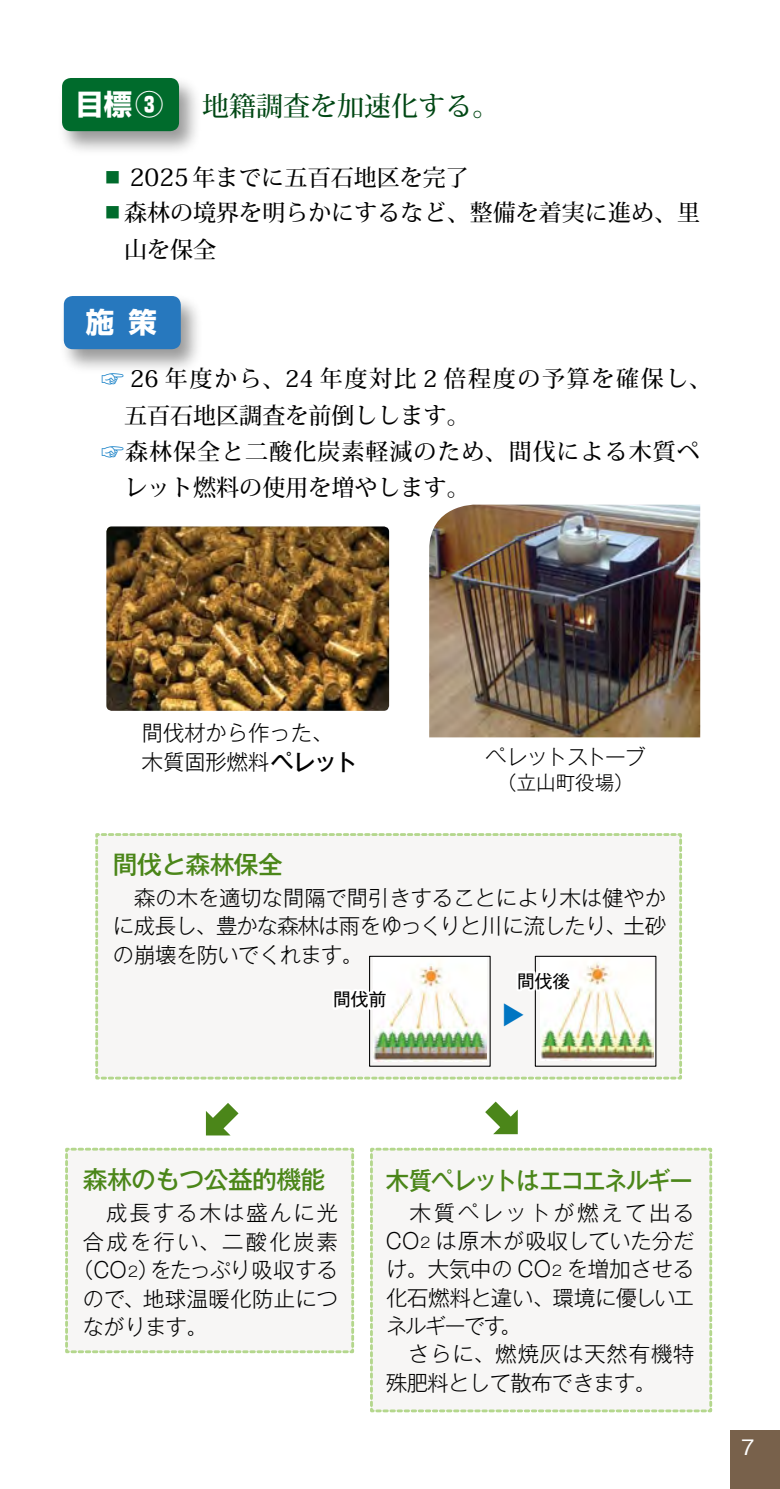
<style>
.page{position:relative;width:780px;height:1489px;background:#fff}
.page>*{position:absolute;margin:0;border:0;box-sizing:border-box;transform-origin:0 0}
.t1{font:700 28.25px "Shin Go Pro";color:#fff}
.t2{font:500 27px "Koz Min Pro";color:#004714}
.t3{font:500 24.75px "Gothic MB101 Pro";letter-spacing:-.025em;color:#4b8619}
.t4{font:500 24.75px "Gothic MB101 Pro";letter-spacing:-.075em;color:#4b8619;scale:.94 1}
.t5{font:24px "Koz Min Pro";color:#0075c2;scale:1.25 1}
.t6{font:500 23px/36.2px "Koz Min Pro";color:#000}
.t7{font:500 23px "Koz Min Pro";letter-spacing:.07em;color:#000}
.t8{font:500 23px "Koz Min Pro";letter-spacing:.045em;color:#000}
.t9{font:300 21.25px/28.2px "Gothic MB101 Pro";color:#000}
.t10{font:300 21.25px "Gothic MB101 Pro";letter-spacing:.025em;color:#000}
.t11{font:300 21.25px "Gothic MB101 Pro";letter-spacing:.1em;color:#000}
.t12{font:300 21.25px "Gothic MB101 Pro";letter-spacing:.11em;color:#000}
.t13{font:300 21.25px "Gothic MB101 Pro";letter-spacing:-.075em;color:#000}
.t14{font:500 21.25px "Gothic BBB Pro";color:#fff}
.t15{font:300 19.5px "Gothic MB101 Pro";color:#000}
.t16{font:17.75px "Gothic MB101 Pro";color:#000}
.s1{font-weight:800}
.s2{color:#006b2c}
.s3{font-size:24px}
.s4{color:#0075c2}
.s5{font-weight:500;font-size:23px}
.s6{font-size:14.25px}
</style>
<div class="page">
<div style="left:730px;top:1430px;width:50px;height:58px;background:#78614b"></div>
<img style="left:429px;top:504px;width:271px;height:233px">
<img style="left:106px;top:526px;width:283px;height:184px">
<div style="left:57px;top:75px;width:145px;height:81px;background:#000;opacity:.4"></div>
<div style="left:62px;top:78px;width:117px;height:53px;background:#006b2c;border-radius:9px"></div>
<div style="left:59px;top:293px;width:144px;height:81px;background:#000;opacity:.4"></div>
<div style="left:64px;top:296px;width:117px;height:53px;background:#2778be;border-radius:9px"></div>
<svg style="left:95px;top:833px;width:587px;height:246px"></svg>
<div style="left:370px;top:1147px;width:342px;height:265px;background:#f7f6f5"></div>
<div style="left:65px;top:1147px;width:289px;height:205px;background:#f7f6f5"></div>
<h1 class="t1" style="left:76px;top:82px;width:89px">目標<span class="s1">③</span></h1>
<p class="t2" style="left:202px;top:87px;width:299px">地籍調査を加速化する。</p>
<p class="t6" style="left:101px;top:158px;width:369px"><span class="s2">▪</span> <span class="s3">2025</span>年までに五百石地区を完了</p>
<p class="t6" style="left:124px;top:194px;width:577px;text-indent:-23px"><span class="s2">▪</span>森林の境界を明らかにするなど、整備を着実に進め、里山を保全</p>
<h1 class="t1" style="left:86px;top:300px;width:72px">施策</h1>
<p class="t7" style="left:101px;top:362px;width:612px"><span class="s4">☞</span> 26 年度から、24 年度対比 2 倍程度の予算を確保し、</p>
<p class="t6" style="left:124px;top:396px;width:347px">五百石地区調査を前倒しします。</p>
<p class="t8" style="left:101px;top:435px;width:600px"><span class="s4">☞</span>森林保全と二酸化炭素軽減のため、間伐による木質ペ</p>
<p class="t6" style="left:124px;top:469px;width:347px">レット燃料の使用を増やします。</p>
<p class="t9" style="left:142px;top:715px;width:217px;line-height:29.2px">間伐材から作った、木質固形燃料<span class="s5">ペレット</span></p>
<p class="t13" style="left:485px;top:739px;width:162px">ペレットストーブ</p>
<p class="t15" style="left:497px;top:766px;width:138px">（立山町役場）</p>
<p class="t3" style="left:113px;top:843px;width:171px">間伐と森林保全</p>
<p class="t9" style="left:113px;top:880px;width:554px;text-align:justify">　森の木を適切な間隔で間引きすることにより木は健やかに成長し、豊かな森林は雨をゆっくりと川に流したり、土砂の崩壊を防いでくれます。</p>
<p class="t16" style="left:333px;top:984px;width:55px">間伐前</p>
<p class="t16" style="left:517px;top:966px;width:55px">間伐後</p>
<p class="t5" style="left:496px;top:998px;width:26px">▶</p>
<p class="t3" style="left:83px;top:1158px;width:244px">森林のもつ公益的機能</p>
<p class="t11" style="left:83px;top:1195px;width:257px">　成長する木は盛んに光</p>
<p class="t12" style="left:83px;top:1223px;width:257px">合成を行い、二酸化炭素</p>
<p class="t9" style="left:72px;top:1252px;width:267px">（CO<span class="s6">2</span>）をたっぷり吸収する</p>
<p class="t10" style="left:83px;top:1280px;width:257px">ので、地球温暖化防止につ</p>
<p class="t9" style="left:83px;top:1309px;width:126px">ながります。</p>
<p class="t4" style="left:386px;top:1159px;width:328px">木質ペレットはエコエネルギー</p>
<p class="t9" style="left:386px;top:1195px;width:310px">　木質ペレットが燃えて出る<br>CO<span class="s6">2</span> は原木が吸収していた分だけ。大気中の CO<span class="s6">2</span> を増加させる化石燃料と違い、環境に優しいエネルギーです。<br>　さらに、燃焼灰は天然有機特殊肥料として散布できます。</p>
<p class="t14" style="left:741px;top:1429px;width:15px">7</p>
</div>
